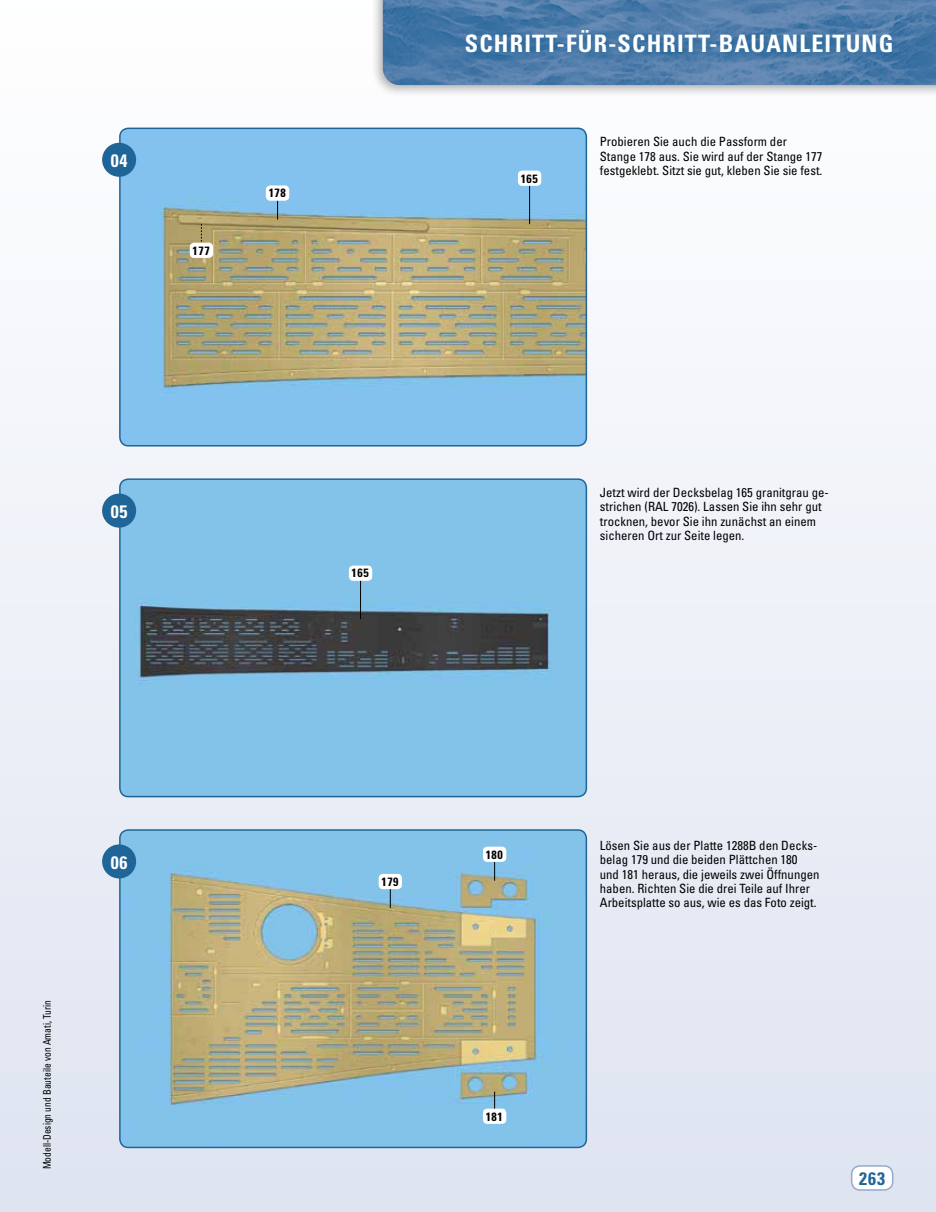
<style>
.page{position:relative;width:936px;height:1212px;background:#fff}
.page>*{position:absolute;margin:0;border:0;box-sizing:border-box;transform-origin:0 0}
.t1{font:700 condensed 24px "Univers";letter-spacing:.05em;color:#fff}
.t2{font:700 condensed 18px "Univers";color:#fff}
.t3{font:700 condensed 18px "Univers";color:#206598}
.t4{font:condensed 12.75px/14.2px "Univers";color:#000}
.t5{font:700 condensed 12px "Univers";letter-spacing:.05em;color:#000}
.t6{font:condensed 10.5px "Univers";color:#000;scale:.9 1}
</style>
<div class="page">
<div style="left:0;top:0;width:935px;height:1212px;background:linear-gradient(to bottom,#fff,#dee4f0)"></div>
<div style="left:851px;top:1166px;width:41px;height:24px;background:#fff;border-radius:9px"></div>
<div style="left:850px;top:1165px;width:43px;height:26px;border:2px solid #93aacb;border-radius:9px"></div>
<div style="left:371px;top:0;width:564px;height:97px;background:#000;opacity:.3"></div>
<img style="left:383px;top:0;width:552px;height:85px">
<svg style="left:461px;top:26px;width:441px;height:38px;background:#4577a6"></svg>
<img style="left:120px;top:830px;width:466px;height:317px">
<div style="left:119px;top:829px;width:468px;height:319px;border:2px solid #206598;border-radius:9px"></div>
<div style="left:102px;top:844px;width:34px;height:34px;background:#206598;border-radius:50%"></div>
<img style="left:120px;top:128px;width:466px;height:318px">
<div style="left:119px;top:128px;width:468px;height:318px;border:2px solid #206598;border-radius:9px"></div>
<div style="left:102px;top:143px;width:34px;height:34px;background:#206598;border-radius:50%"></div>
<img style="left:120px;top:479px;width:466px;height:317px">
<div style="left:119px;top:478px;width:468px;height:319px;border:2px solid #206598;border-radius:9px"></div>
<div style="left:102px;top:494px;width:34px;height:34px;background:#206598;border-radius:50%"></div>
<hr style="left:277px;top:188px;width:1px;height:32px;background:#000">
<div style="left:266px;top:185px;width:23px;height:16px;background:#fff;border-radius:4px"></div>
<hr style="left:390px;top:876px;width:1px;height:32px;background:#000">
<div style="left:378px;top:874px;width:24px;height:15px;background:#fff;border-radius:4px"></div>
<hr style="left:494px;top:849px;width:1px;height:32px;background:#000">
<div style="left:483px;top:847px;width:23px;height:15px;background:#fff;border-radius:4px"></div>
<svg style="left:494px;top:1091px;width:1px;height:17px"></svg>
<div style="left:483px;top:1108px;width:23px;height:16px;background:#fff;border-radius:4px"></div>
<hr style="left:529px;top:183px;width:1px;height:41px;background:#000">
<div style="left:518px;top:171px;width:23px;height:15px;background:#fff;border-radius:4px"></div>
<hr style="left:360px;top:578px;width:1px;height:41px;background:#000">
<div style="left:349px;top:566px;width:23px;height:15px;background:#fff;border-radius:4px"></div>
<svg style="left:201px;top:224px;width:1px;height:19px"></svg>
<div style="left:190px;top:243px;width:23px;height:15px;background:#fff;border-radius:4px"></div>
<h2 class="t2" style="left:111px;top:150px;width:18px">04</h2>
<p class="t5" style="left:192px;top:243px;width:19px">177</p>
<p class="t5" style="left:269px;top:186px;width:19px">178</p>
<h2 class="t2" style="left:111px;top:500px;width:18px">05</h2>
<p class="t5" style="left:351px;top:566px;width:19px">165</p>
<h1 class="t1" style="left:465px;top:29px;width:330px">SCHRITT-FÜR-SCHRITT-BAUANLEI</h1>
<h1 class="t1" style="left:832px;top:29px;width:30px">TUNG</h1>
<p class="t5" style="left:520px;top:171px;width:19px">165</p>
<p class="t4" style="left:600px;top:134px;width:224px">Probieren Sie auch die Passform der<br>Stange 178 aus. Sie wird auf der Stange 177 festgeklebt. Sitzt sie gut, kleben Sie sie fest.</p>
<p class="t4" style="left:600px;top:485px;width:230px">Jetzt wird der Decksbelag 165 granitgrau ge&shy;strichen (RAL 7026). Lassen Sie ihn sehr gut trocknen, bevor Sie ihn zunächst an einem sicheren Ort zur Seite legen.</p>
<p class="t6" style="left:41px;top:1169px;width:190px;rotate:-90deg">Modell-Design und Bauteile von Amati, Turin</p>
<h2 class="t2" style="left:111px;top:851px;width:18px">06</h2>
<p class="t5" style="left:381px;top:874px;width:19px">179</p>
<p class="t5" style="left:485px;top:847px;width:19px">180</p>
<p class="t5" style="left:485px;top:1109px;width:19px">181</p>
<p class="t4" style="left:600px;top:838px;width:221px">Lösen Sie aus der Platte 1288B den Decks&shy;belag 179 und die beiden Plättchen 180 und 181 heraus, die jeweils zwei Öffnungen haben. Richten Sie die drei Teile auf Ihrer Arbeitsplatte so aus, wie es das Foto zeigt.</p>
<h2 class="t3" style="left:859px;top:1167px;width:27px">263</h2>
</div>
